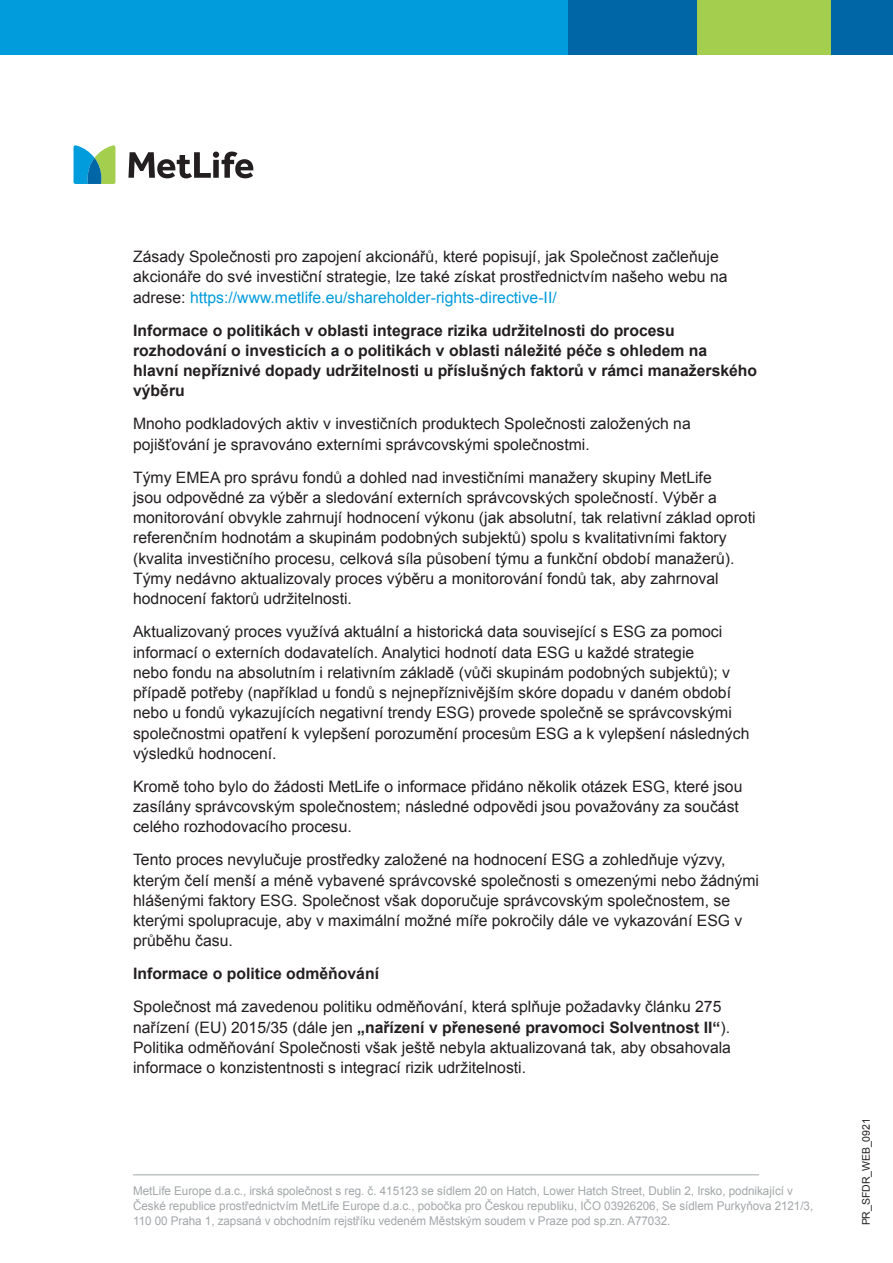
<style>
.page{position:relative;width:893px;height:1263px;background:#fff}
.page>*{position:absolute;margin:0;border:0;box-sizing:border-box;transform-origin:0 0}
.t1{font:15.75px/20.2px "Arial";color:#231f20}
.t2{font:700 15.75px/20.2px "Arial";color:#231f20}
.t3{font:12px/15px "Arial";letter-spacing:-.005em;color:#a3a7a9}
.t4{font:10.5px "Arial";letter-spacing:-.005em;color:#231f20}
.s1{color:#009cdc}
.s2{font-weight:700}
</style>
<div class="page">
<svg style="left:128px;top:152px;width:125px;height:26px"></svg>
<svg style="left:74px;top:145px;width:41px;height:39px;background:#5ab1a5"></svg>
<div style="left:0;top:0;width:893px;height:54px;background:#009cdc"></div>
<div style="left:569px;top:0;width:324px;height:54px;background:#0066a5"></div>
<div style="left:697px;top:0;width:133px;height:54px;background:#a4cf4e"></div>
<hr style="left:133px;top:1174px;width:626px;height:1px;background:#a3a7a9">
<p class="t1" style="left:133px;top:247px;width:596px">Zásady Společnosti pro zapojení akcionářů, které popisují, jak Společnost začleňuje akcionáře do své investiční strategie, lze také získat prostřednictvím našeho webu na adrese: <span class="s1">https://www.metlife.eu/shareholder-rights-directive-II/</span></p>
<p class="t2" style="left:133px;top:320px;width:626px">Informace o politikách v oblasti integrace rizika udržitelnosti do procesu rozhodování o investicích a o politikách v oblasti náležité péče s ohledem na<br>hlavní nepříznivé dopady udržitelnosti u příslušných faktorů v rámci manažerského výběru</p>
<p class="t1" style="left:133px;top:414px;width:559px">Mnoho podkladových aktiv v investičních produktech Společnosti založených na pojišťování je spravováno externími správcovskými společnostmi.</p>
<p class="t1" style="left:133px;top:467px;width:624px">Týmy EMEA pro správu fondů a dohled nad investičními manažery skupiny MetLife<br>jsou odpovědné za výběr a sledování externích správcovských společností. Výběr a monitorování obvykle zahrnují hodnocení výkonu (jak absolutní, tak relativní základ oproti referenčním hodnotám a skupinám podobných subjektů) spolu s kvalitativními faktory (kvalita investičního procesu, celková síla působení týmu a funkční období manažerů).<br>Týmy nedávno aktualizovaly proces výběru a monitorování fondů tak, aby zahrnoval hodnocení faktorů udržitelnosti.</p>
<p class="t1" style="left:133px;top:622px;width:618px">Aktualizovaný proces využívá aktuální a historická data související s ESG za pomoci informací o externích dodavatelích. Analytici hodnotí data ESG u každé strategie<br>nebo fondu na absolutním i relativním základě (vůči skupinám podobných subjektů); v případě potřeby (například u fondů s nejnepříznivějším skóre dopadu v daném období nebo u fondů vykazujících negativní trendy ESG) provede společně se správcovskými společnostmi opatření k vylepšení porozumění procesům ESG a k vylepšení následných výsledků hodnocení.</p>
<p class="t1" style="left:133px;top:776px;width:611px">Kromě toho bylo do žádosti MetLife o informace přidáno několik otázek ESG, které jsou zasílány správcovským společnostem; následné odpovědi jsou považovány za součást celého rozhodovacího procesu.</p>
<p class="t1" style="left:133px;top:850px;width:627px">Tento proces nevylučuje prostředky založené na hodnocení ESG a zohledňuje výzvy, kterým čelí menší a méně vybavené správcovské společnosti s omezenými nebo žádnými hlášenými faktory ESG. Společnost však doporučuje správcovským společnostem, se kterými spolupracuje, aby v maximální možné míře pokročily dále ve vykazování ESG v průběhu času.</p>
<p class="t2" style="left:133px;top:964px;width:247px">Informace o politice odměňování</p>
<p class="t1" style="left:133px;top:997px;width:599px">Společnost má zavedenou politiku odměňování, která splňuje požadavky článku 275 nařízení (EU) 2015/35 (dále jen <span class="s2">„nařízení v přenesené pravomoci Solventnost II“</span>).<br>Politika odměňování Společnosti však ještě nebyla aktualizovaná tak, aby obsahovala informace o konzistentnosti s integrací rizik udržitelnosti.</p>
<p class="t3" style="left:133px;top:1184px;width:682px">MetLife Europe d.a.c., irská společnost s reg. č. 415123 se sídlem 20 on Hatch, Lower Hatch Street, Dublin 2, Irsko, podnikající v<br>České republice prostřednictvím MetLife Europe d.a.c., pobočka pro Českou republiku, IČO 03926206, Se sídlem Purkyňova 2121/3,<br>110 00 Praha 1, zapsaná v obchodním rejstříku vedeném Městským soudem v Praze pod sp.zn. A77032.</p>
<p class="t4" style="left:859px;top:1225px;width:109px;rotate:-90deg">PR_SFDR_WEB_0921</p>
</div>
